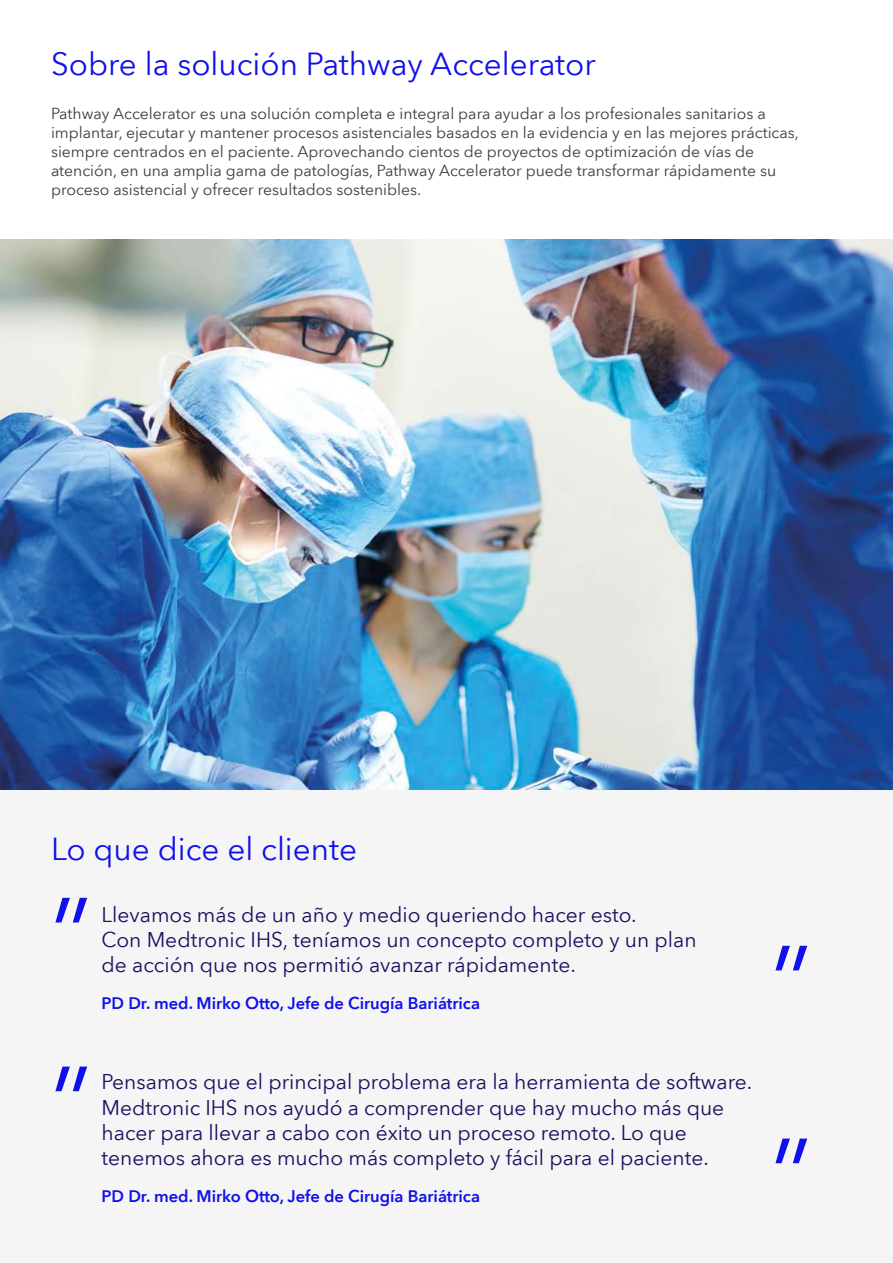
<style>
.page{position:relative;width:893px;height:1263px;background:#fff}
.page>*{position:absolute;margin:0;border:0;box-sizing:border-box;transform-origin:0 0}
.t1{font:105px "Avenir Next World";color:#1010eb}
.t2{font:31.5px "Avenir Next World";color:#1010eb}
.t3{font:21px/25.2px "Avenir Next World";color:#170f5f}
.t4{font:600 16.5px "Avenir Next World";color:#1010eb}
.t5{font:15.75px/18.9px "Avenir Next World";color:#3c3c3c}
</style>
<div class="page">
<img style="left:0;top:240px;width:893px;height:550px">
<div style="left:0;top:791px;width:893px;height:472px;background:#f5f5f5"></div>
<h2 class="t2" style="left:51px;top:39px;width:546px">Sobre la solución Pathway Accelerator</h2>
<p class="t5" style="left:51px;top:105px;width:749px">Pathway Accelerator es una solución completa e integral para ayudar a los profesionales sanitarios a implantar, ejecutar y mantener procesos asistenciales basados en la evidencia y en las mejores prácticas, siempre centrados en el paciente. Aprovechando cientos de proyectos de optimización de vías de atención, en una amplia gama de patologías, Pathway Accelerator puede transformar rápidamente su proceso asistencial y ofrecer resultados sostenibles.</p>
<h2 class="t2" style="left:51px;top:823px;width:308px">Lo que dice el cliente</h2>
<h1 class="t1" style="left:51px;top:787px;width:42px">„</h1>
<h3 class="t3" style="left:102px;top:902px;width:596px">Llevamos más de un año y medio queriendo hacer esto.<br>Con Medtronic IHS, teníamos un concepto completo y un plan de acción que nos permitió avanzar rápidamente.</h3>
<p class="t4" style="left:102px;top:993px;width:380px">PD Dr. med. Mirko Otto, Jefe de Cirugía Bariátrica</p>
<h1 class="t1" style="left:51px;top:955px;width:42px">„</h1>
<p class="t3" style="left:102px;top:1070px;width:652px">Pensamos que el principal problema era la herramienta de software.<br>Medtronic IHS nos ayudó a comprender que hay mucho más que hacer para llevar a cabo con éxito un proceso remoto. Lo que tenemos ahora es mucho más completo y fácil para el paciente.</p>
<p class="t4" style="left:102px;top:1186px;width:380px">PD Dr. med. Mirko Otto, Jefe de Cirugía Bariátrica</p>
<h1 class="t1" style="left:771px;top:835px;width:42px">„</h1>
<h1 class="t1" style="left:771px;top:1027px;width:42px">„</h1>
</div>
